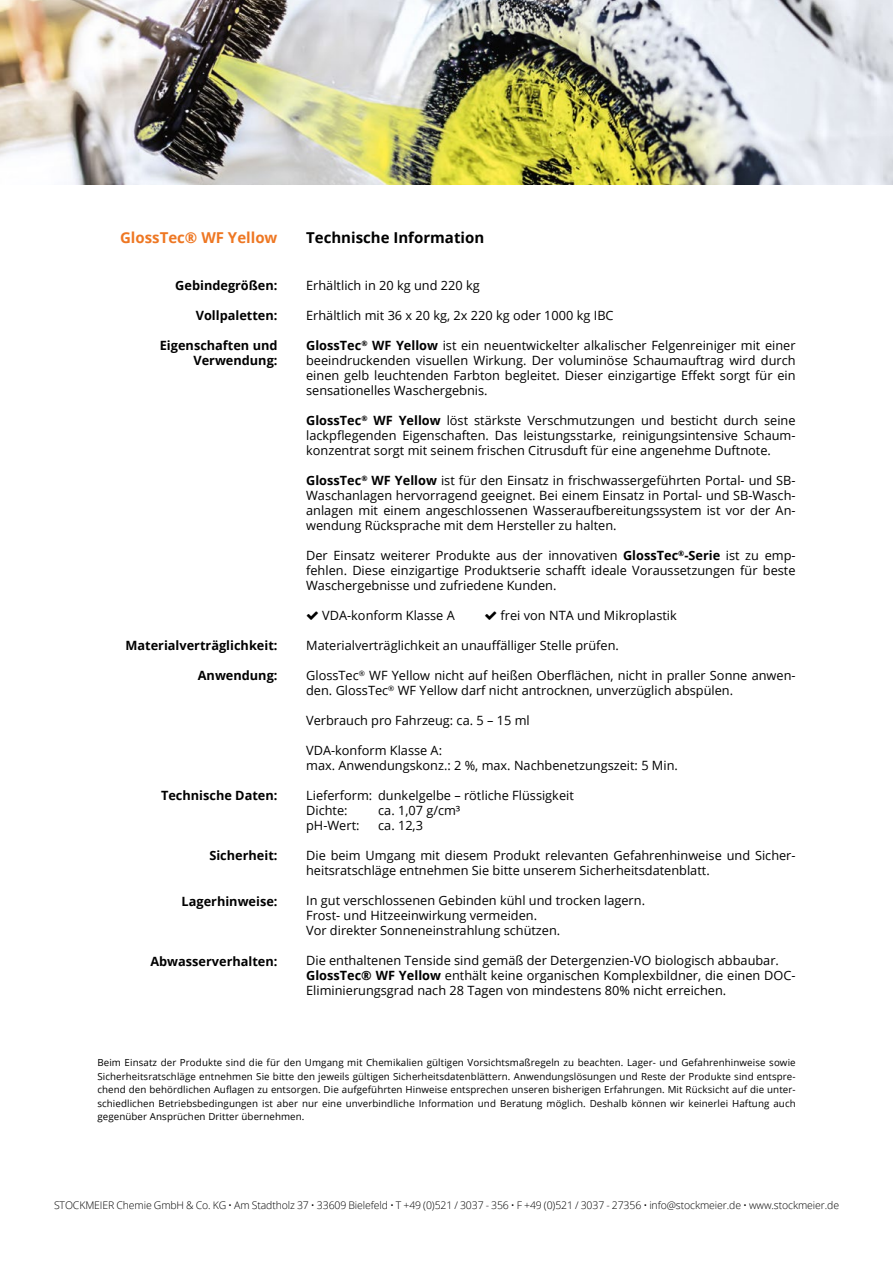
<style>
.page{position:relative;width:893px;height:1263px;background:#fff}
.page>*{position:absolute;margin:0;border:0;box-sizing:border-box;transform-origin:0 0}
.t1{font:700 15px "Open Sans";color:#000}
.t2{font:700 15px "Open Sans";color:#ee7723}
.t3{font:12.75px/15px "Open Sans";color:#000}
.t4{font:700 12.75px/15px "Open Sans";color:#000;text-align:right}
.t5{font:300 10.5px "Open Sans";letter-spacing:-.01em;color:#000}
.t6{font:9.75px/13.5px "Open Sans";letter-spacing:.01em;color:#000;text-align:justify}
.s1{font-weight:700}
</style>
<div class="page">
<img style="left:0;top:0;width:893px;height:184px">
<p class="t2" style="left:120px;top:227px;width:159px">GlossTec® WF Yellow</p>
<p class="t1" style="left:306px;top:227px;width:180px">Technische Information</p>
<p class="t4" style="left:175px;top:278px;width:104px">Gebindegrößen:</p>
<p class="t4" style="left:196px;top:308px;width:83px">Vollpaletten:</p>
<p class="t4" style="left:160px;top:338px;width:119px">Eigenschaften und<br>Verwendung:</p>
<p class="t3" style="left:306px;top:278px;width:175px">Erhältlich in 20 kg und 220 kg</p>
<p class="t3" style="left:306px;top:308px;width:309px">Erhältlich mit 36 x 20 kg, 2x 220 kg oder 1000 kg IBC</p>
<p class="t3" style="left:306px;top:338px;width:491px;text-align:justify"><span class="s1">GlossTec</span><sup>®</sup> <span class="s1">WF Yellow</span> ist ein neuentwickelter alkalischer Felgenreiniger mit einer beeindruckenden visuellen Wirkung. Der voluminöse Schaumauftrag wird durch einen gelb leuchtenden Farbton begleitet. Dieser einzigartige Effekt sorgt für ein sensationelles Waschergebnis.</p>
<p class="t3" style="left:306px;top:413px;width:491px;text-align:justify"><span class="s1">GlossTec</span><sup>®</sup> <span class="s1">WF Yellow</span> löst stärkste Verschmutzungen und besticht durch seine lackpflegenden Eigenschaften. Das leistungsstarke, reinigungsintensive Schaum&shy;konzentrat sorgt mit seinem frischen Citrusduft für eine angenehme Duftnote.</p>
<p class="t3" style="left:306px;top:473px;width:491px;text-align:justify"><span class="s1">GlossTec</span><sup>®</sup> <span class="s1">WF Yellow</span> ist für den Einsatz in frischwassergeführten Portal- und SB-Waschanlagen hervorragend geeignet. Bei einem Einsatz in Portal- und SB-Wasch&shy;anlagen mit einem angeschlossenen Wasseraufbereitungssystem ist vor der An&shy;wendung Rücksprache mit dem Hersteller zu halten.</p>
<p class="t3" style="left:306px;top:548px;width:491px;text-align:justify">Der Einsatz weiterer Produkte aus der innovativen <span class="s1">GlossTec</span><sup>®</sup><span class="s1">-Serie</span> ist zu emp&shy;fehlen. Diese einzigartige Produktserie schafft ideale Voraussetzungen für beste Waschergebnisse und zufriedene Kunden.</p>
<p class="t3" style="left:322px;top:608px;width:134px">VDA-konform Klasse A</p>
<p class="t3" style="left:501px;top:608px;width:178px">frei von NTA und Mikroplastik</p>
<p class="t3" style="left:306px;top:638px;width:314px">Materialverträglichkeit an unauffälliger Stelle prüfen.</p>
<p class="t3" style="left:306px;top:668px;width:491px">GlossTec<sup>®</sup> WF Yellow nicht auf heißen Oberflächen, nicht in praller Sonne anwen&shy;den. GlossTec<sup>®</sup> WF Yellow darf nicht antrocknen, unverzüglich abspülen.</p>
<p class="t3" style="left:306px;top:713px;width:225px">Verbrauch pro Fahrzeug: ca. 5 – 15 ml</p>
<p class="t3" style="left:306px;top:743px;width:373px">VDA-konform Klasse A:<br>max. Anwendungskonz.: 2 %, max. Nachbenetzungszeit: 5 Min.</p>
<p class="t3" style="left:306px;top:788px;width:269px">Lieferform: dunkelgelbe – rötliche Flüssigkeit<br>Dichte:</p>
<p class="t4" style="left:125px;top:638px;width:154px">Materialverträglichkeit:</p>
<p class="t4" style="left:198px;top:668px;width:81px">Anwendung:</p>
<p class="t4" style="left:161px;top:788px;width:118px">Technische Daten:</p>
<p class="t3" style="left:378px;top:803px;width:84px">ca. 1,07 g/cm³</p>
<p class="t4" style="left:209px;top:848px;width:70px">Sicherheit:</p>
<p class="t4" style="left:182px;top:893px;width:97px">Lagerhinweise:</p>
<p class="t4" style="left:150px;top:953px;width:129px">Abwasserverhalten:</p>
<p class="t3" style="left:306px;top:818px;width:55px">pH-Wert:</p>
<p class="t3" style="left:378px;top:818px;width:46px">ca. 12,3</p>
<p class="t3" style="left:306px;top:848px;width:491px">Die beim Umgang mit diesem Produkt relevanten Gefahrenhinweise und Sicher&shy;heitsratschläge entnehmen Sie bitte unserem Sicherheitsdatenblatt.</p>
<p class="t3" style="left:306px;top:893px;width:340px">In gut verschlossenen Gebinden kühl und trocken lagern.<br>Frost- und Hitzeeinwirkung vermeiden.<br>Vor direkter Sonneneinstrahlung schützen.</p>
<p class="t3" style="left:306px;top:953px;width:491px">Die enthaltenen Tenside sind gemäß der Detergenzien-VO biologisch abbaubar.<br><span class="s1">GlossTec® WF Yellow</span> enthält keine organischen Komplexbildner, die einen DOC-<br>Eliminierungsgrad nach 28 Tagen von mindestens 80% nicht erreichen.</p>
<p class="t6" style="left:97px;top:1055px;width:700px">Beim Einsatz der Produkte sind die für den Umgang mit Chemikalien gültigen Vorsichtsmaßregeln zu beachten. Lager- und Gefahrenhinweise sowie Sicherheitsratschläge entnehmen Sie bitte den jeweils gültigen Sicherheitsdatenblättern. Anwendungslösungen und Reste der Produkte sind entspre&shy;chend den behördlichen Auflagen zu entsorgen. Die aufgeführten Hinweise entsprechen unseren bisherigen Erfahrungen. Mit Rücksicht auf die unter&shy;schiedlichen Betriebsbedingungen ist aber nur eine unverbindliche Information und Beratung möglich. Deshalb können wir keinerlei Haftung auch gegenüber Ansprüchen Dritter übernehmen.</p>
<p class="t5" style="left:54px;top:1198px;width:787px">STOCKMEIER Chemie GmbH &amp; Co. KG • Am Stadtholz 37 • 33609 Bielefeld • T +49 (0)521 / 3037 - 356 • F +49 (0)521 / 3037 - 27356 • info@stockmeier.de • www.stockmeier.de</p>
</div>
